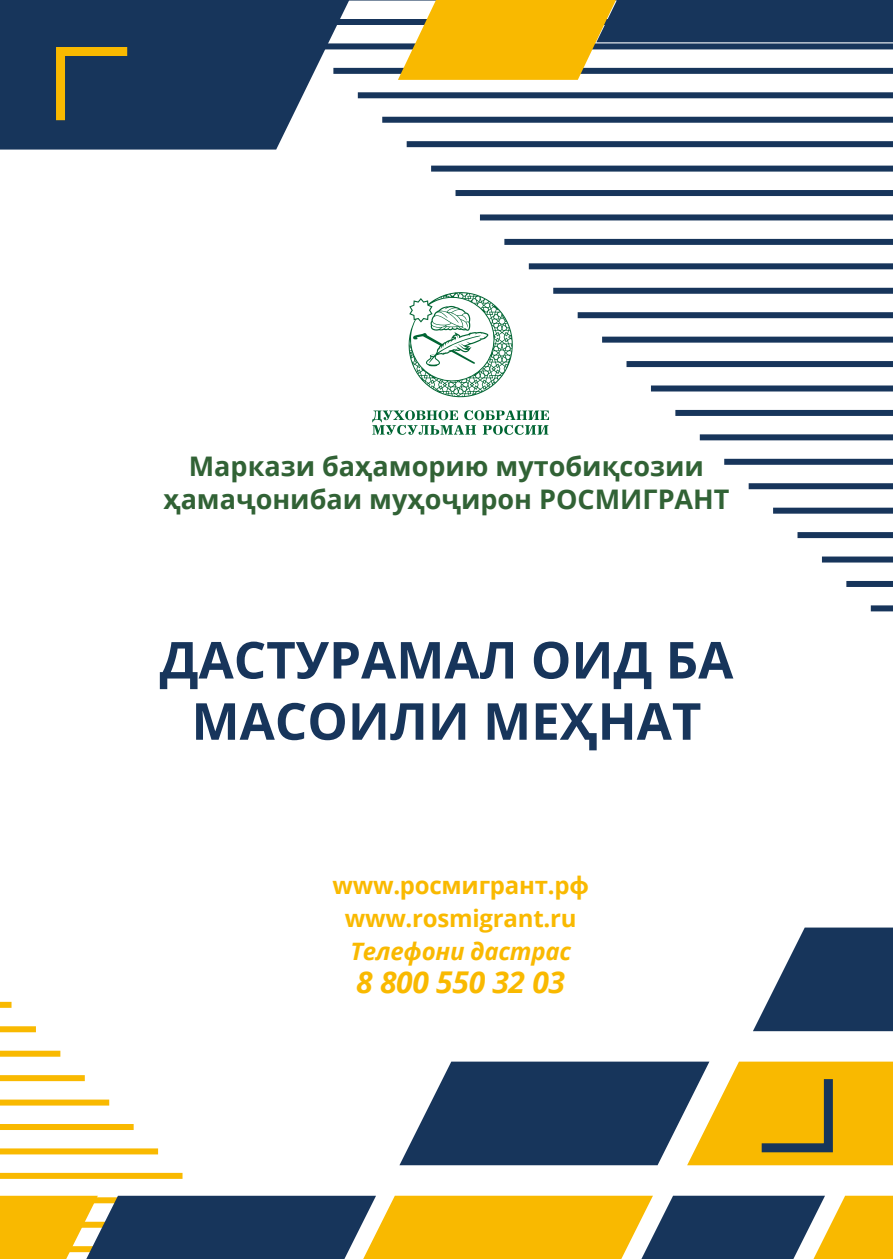
<style>
.page{position:relative;width:893px;height:1259px;background:#fff}
.page>*{position:absolute;margin:0;border:0;box-sizing:border-box;transform-origin:0 0}
.t1{font:700 51px/61.2px "Open Sans";color:#17355b;text-align:center}
.t2{font:italic 700 30px "Open Sans";letter-spacing:-.01em;color:#f9b900}
.t3{font:700 27px/32.4px "Open Sans";color:#316235;text-align:center}
.t4{font:700 24px/33px "Open Sans";letter-spacing:-.01em;color:#f9b900;text-align:center}
.t5{font:italic 700 24px "Open Sans";letter-spacing:-.01em;color:#f9b900}
</style>
<div class="page">
<hr style="left:260px;top:0;width:633px;height:1px;background:#17355b">
<div style="left:285px;top:19px;width:608px;height:6px;background:#17355b"></div>
<div style="left:309px;top:43px;width:584px;height:6px;background:#17355b"></div>
<div style="left:333px;top:68px;width:560px;height:6px;background:#17355b"></div>
<div style="left:358px;top:92px;width:535px;height:6px;background:#17355b"></div>
<div style="left:382px;top:117px;width:511px;height:6px;background:#17355b"></div>
<div style="left:407px;top:141px;width:486px;height:6px;background:#17355b"></div>
<div style="left:431px;top:166px;width:462px;height:6px;background:#17355b"></div>
<div style="left:455px;top:190px;width:438px;height:6px;background:#17355b"></div>
<div style="left:480px;top:214px;width:413px;height:6px;background:#17355b"></div>
<div style="left:504px;top:239px;width:389px;height:6px;background:#17355b"></div>
<div style="left:529px;top:263px;width:364px;height:6px;background:#17355b"></div>
<div style="left:553px;top:288px;width:340px;height:6px;background:#17355b"></div>
<div style="left:578px;top:312px;width:315px;height:6px;background:#17355b"></div>
<div style="left:602px;top:337px;width:291px;height:6px;background:#17355b"></div>
<div style="left:626px;top:361px;width:267px;height:6px;background:#17355b"></div>
<div style="left:651px;top:385px;width:242px;height:6px;background:#17355b"></div>
<div style="left:675px;top:410px;width:218px;height:6px;background:#17355b"></div>
<div style="left:700px;top:434px;width:193px;height:6px;background:#17355b"></div>
<div style="left:724px;top:459px;width:169px;height:6px;background:#17355b"></div>
<div style="left:749px;top:483px;width:144px;height:6px;background:#17355b"></div>
<div style="left:773px;top:508px;width:120px;height:6px;background:#17355b"></div>
<div style="left:797px;top:532px;width:96px;height:6px;background:#17355b"></div>
<div style="left:822px;top:556px;width:71px;height:6px;background:#17355b"></div>
<div style="left:846px;top:581px;width:47px;height:6px;background:#17355b"></div>
<div style="left:871px;top:605px;width:22px;height:6px;background:#17355b"></div>
<svg style="left:0;top:0;width:349px;height:150px;fill:#17355b"></svg>
<svg style="left:398px;top:0;width:495px;height:80px"></svg>
<svg style="left:52px;top:42px;width:84px;height:87px"></svg>
<div style="left:0;top:1002px;width:12px;height:6px;background:#f9b900"></div>
<div style="left:0;top:1026px;width:36px;height:6px;background:#f9b900"></div>
<div style="left:0;top:1050px;width:60px;height:6px;background:#f9b900"></div>
<div style="left:0;top:1075px;width:85px;height:6px;background:#f9b900"></div>
<div style="left:0;top:1099px;width:109px;height:6px;background:#f9b900"></div>
<div style="left:0;top:1124px;width:134px;height:6px;background:#f9b900"></div>
<div style="left:0;top:1148px;width:158px;height:6px;background:#f9b900"></div>
<div style="left:0;top:1172px;width:183px;height:6px;background:#f9b900"></div>
<svg style="left:753px;top:927px;width:140px;height:104px"></svg>
<svg style="left:0;top:1195px;width:893px;height:64px"></svg>
<svg style="left:399px;top:1061px;width:494px;height:104px"></svg>
<svg style="left:372px;top:410px;width:177px;height:25px"></svg>
<svg style="left:408px;top:292px;width:105px;height:106px"></svg>
<p class="t3" style="left:163px;top:449px;width:568px">Маркази баҳаморию мутобиқсозии ҳамаҷонибаи муҳоҷирон РОСМИГРАНТ</p>
<h1 class="t1" style="left:160px;top:628px;width:575px">ДАСТУРАМАЛ ОИД БА<br>МАСОИЛИ МЕҲНАТ</h1>
<p class="t4" style="left:332px;top:868px;width:258px">www.росмигрант.рф www.rosmigrant.ru</p>
<p class="t5" style="left:350px;top:934px;width:222px">Телефони дастрас</p>
<p class="t2" style="left:356px;top:960px;width:210px">8 800 550 32 03</p>
</div>
